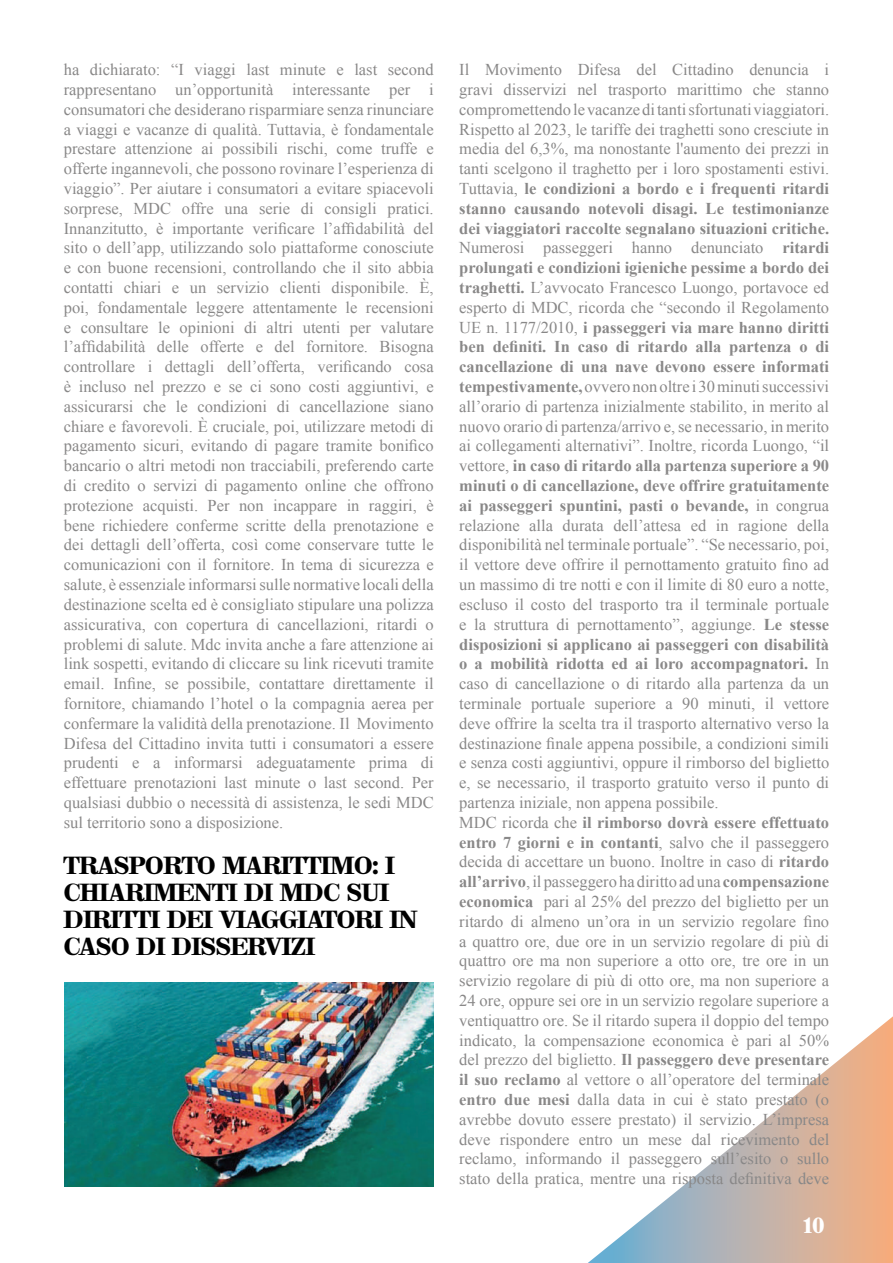
<style>
.page{position:relative;width:893px;height:1263px;background:#fff}
.page>*{position:absolute;margin:0;border:0;box-sizing:border-box;transform-origin:0 0}
.t1{font:800 24px/27px "Valencia";color:#000}
.t2{font:800 22.5px "Valencia";color:#fff}
.t3{font:16.5px/19.8px "Times New Roman";color:#898888;text-align:justify}
.s1{font-weight:700}
</style>
<div class="page">
<svg style="left:588px;top:1016px;width:305px;height:247px"></svg>
<hr style="left:892px;top:1163px;width:1px;height:100px;background:#f8ab79">
<img style="left:64px;top:982px;width:370px;height:204px">
<p class="t3" style="left:64px;top:60px;width:371px">ha dichiarato: “I viaggi last minute e last second rappresentano un’opportunità interessante per i consumatori che desiderano risparmiare senza rinunciare a viaggi e vacanze di qualità. Tuttavia, è fondamentale prestare attenzione ai possibili rischi, come truffe e offerte ingannevoli, che possono rovinare l’esperienza di viaggio”. Per aiutare i consumatori a evitare spiacevoli sorprese, MDC offre una serie di consigli pratici.<br>Innanzitutto, è importante verificare l’affidabilità del sito o dell’app, utilizzando solo piattaforme conosciute e con buone recensioni, controllando che il sito abbia contatti chiari e un servizio clienti disponibile. È, poi, fondamentale leggere attentamente le recensioni e consultare le opinioni di altri utenti per valutare l’affidabilità delle offerte e del fornitore. Bisogna controllare i dettagli dell’offerta, verificando cosa è incluso nel prezzo e se ci sono costi aggiuntivi, e assicurarsi che le condizioni di cancellazione siano chiare e favorevoli. È cruciale, poi, utilizzare metodi di pagamento sicuri, evitando di pagare tramite bonifico bancario o altri metodi non tracciabili, preferendo carte di credito o servizi di pagamento online che offrono protezione acquisti. Per non incappare in raggiri, è bene richiedere conferme scritte della prenotazione e dei dettagli dell’offerta, così come conservare tutte le comunicazioni con il fornitore. In tema di sicurezza e salute, è essenziale informarsi sulle normative locali della destinazione scelta ed è consigliato stipulare una polizza assicurativa, con copertura di cancellazioni, ritardi o problemi di salute. Mdc invita anche a fare attenzione ai link sospetti, evitando di cliccare su link ricevuti tramite email. Infine, se possibile, contattare direttamente il fornitore, chiamando l’hotel o la compagnia aerea per confermare la validità della prenotazione. Il Movimento Difesa del Cittadino invita tutti i consumatori a essere prudenti e a informarsi adeguatamente prima di effettuare prenotazioni last minute o last second. Per qualsiasi dubbio o necessità di assistenza, le sedi MDC sul territorio sono a disposizione.</p>
<p class="t3" style="left:459px;top:60px;width:371px;text-align:left">Il Movimento Difesa del Cittadino denuncia i gravi disservizi nel trasporto marittimo che stanno compromettendo le vacanze di tanti sfortunati viaggiatori.<br>Rispetto al 2023, le tariffe dei traghetti sono cresciute in media del 6,3%, ma nonostante l'aumento dei prezzi in tanti scelgono il traghetto per i loro spostamenti estivi.<br>Tuttavia, <span class="s1">le condizioni a bordo e i frequenti ritardi stanno causando notevoli disagi. Le testimonianze dei viaggiatori raccolte segnalano situazioni critiche.<br></span>Numerosi passeggeri hanno denunciato <span class="s1">ritardi prolungati e condizioni igieniche pessime a bordo dei traghetti.</span> L’avvocato Francesco Luongo, portavoce ed esperto di MDC, ricorda che “secondo il Regolamento UE n. 1177/2010, <span class="s1">i passeggeri via mare hanno diritti ben definiti. In caso di ritardo alla partenza o di cancellazione di una nave devono essere informati tempestivamente,</span> ovvero non oltre i 30 minuti successivi all’orario di partenza inizialmente stabilito, in merito al nuovo orario di partenza/arrivo e, se necessario, in merito ai collegamenti alternativi”. Inoltre, ricorda Luongo, “il vettore, <span class="s1">in caso di ritardo alla partenza superiore a 90 minuti o di cancellazione, deve offrire gratuitamente ai passeggeri spuntini, pasti o bevande,</span> in congrua relazione alla durata dell’attesa ed in ragione della disponibilità nel terminale portuale”. “Se necessario, poi, il vettore deve offrire il pernottamento gratuito fino ad un massimo di tre notti e con il limite di 80 euro a notte, escluso il costo del trasporto tra il terminale portuale e la struttura di pernottamento”, aggiunge. <span class="s1">Le stesse disposizioni si applicano ai passeggeri con disabilità o a mobilità ridotta ed ai loro accompagnatori.</span> In caso di cancellazione o di ritardo alla partenza da un terminale portuale superiore a 90 minuti, il vettore deve offrire la scelta tra il trasporto alternativo verso la destinazione finale appena possibile, a condizioni simili e senza costi aggiuntivi, oppure il rimborso del biglietto e, se necessario, il trasporto gratuito verso il punto di partenza iniziale, non appena possibile.<br>MDC ricorda che <span class="s1">il rimborso dovrà essere effettuato entro 7 giorni e in contanti</span>, salvo che il passeggero decida di accettare un buono. Inoltre in caso di <span class="s1">ritardo all’arrivo</span>, il passeggero ha diritto ad una <span class="s1">compensazione economica</span> pari al 25% del prezzo del biglietto per un ritardo di almeno un’ora in un servizio regolare fino a quattro ore, due ore in un servizio regolare di più di quattro ore ma non superiore a otto ore, tre ore in un servizio regolare di più di otto ore, ma non superiore a 24 ore, oppure sei ore in un servizio regolare superiore a ventiquattro ore. Se il ritardo supera il doppio del tempo indicato, la compensazione economica è pari al 50% del prezzo del biglietto. <span class="s1">Il passeggero deve presentare il suo reclamo</span> al vettore o all’operatore del terminale <span class="s1">entro due mesi</span> dalla data in cui è stato prestato (o avrebbe dovuto essere prestato) il servizio. L’impresa deve rispondere entro un mese dal ricevimento del reclamo, informando il passeggero sull’esito o sullo stato della pratica, mentre una risposta definitiva deve</p>
<h1 class="t1" style="left:64px;top:852px;width:355px">TRASPORTO MARITTIMO: I<br>CHIARIMENTI DI MDC SUI<br>DIRITTI DEI VIAGGIATORI IN<br>CASO DI DISSERVIZI</h1>
<h2 class="t2" style="left:802px;top:1211px;width:24px">10</h2>
</div>
